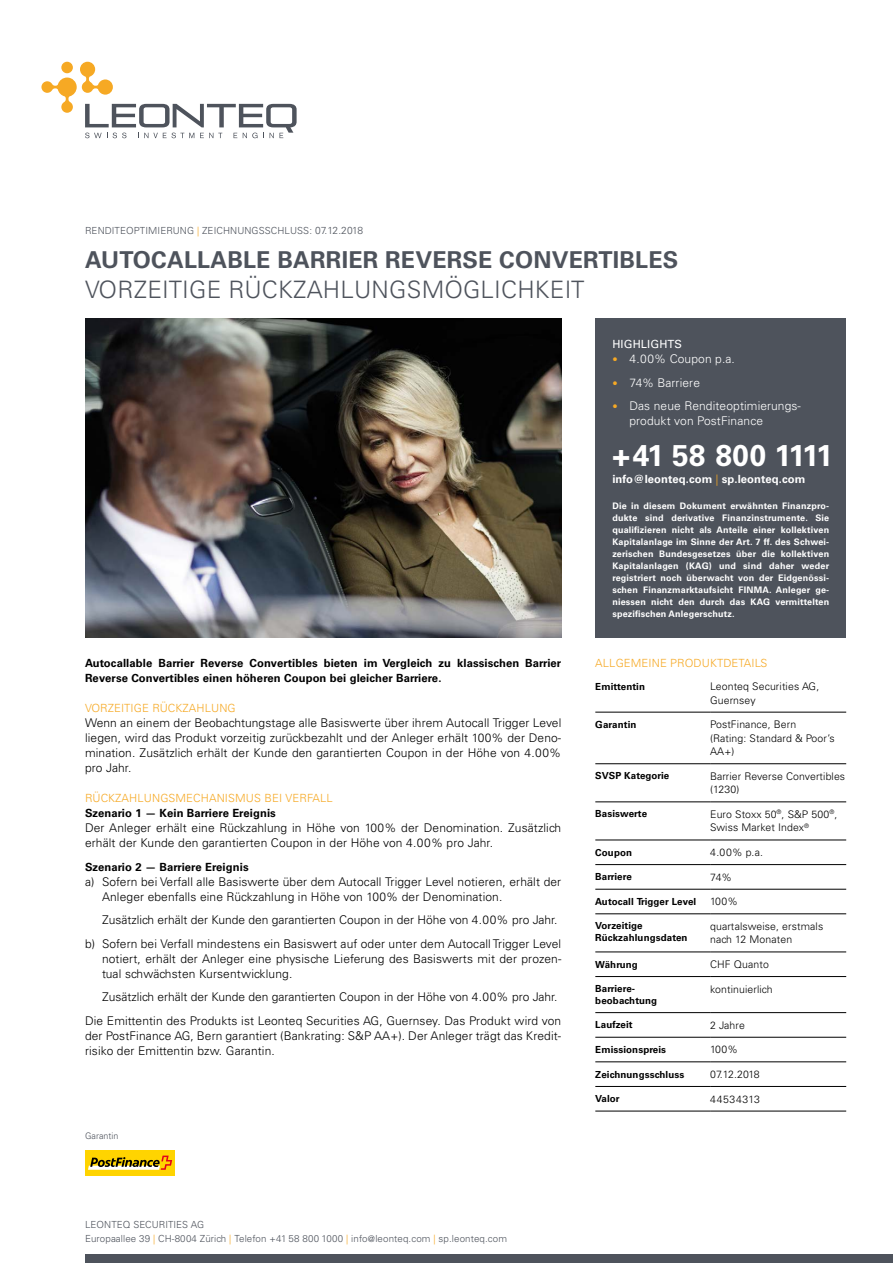
<style>
.page{position:relative;width:893px;height:1263px;background:#fff}
.page>*{position:absolute;margin:0;border:0;box-sizing:border-box;transform-origin:0 0}
.t1{font:700 30px "Univers LT Std";letter-spacing:-.075em;color:#fff}
.t2{font:300 24px "Univers LT Std";letter-spacing:.01em;color:#4e535c}
.t3{font:700 23.25px "Univers LT Std";letter-spacing:.01em;color:#4e535c}
.t4{font:300 12px/15px "Univers LT Std";letter-spacing:.01em;color:#000}
.t5{font:300 12px/15px "Univers LT Std";letter-spacing:.01em;color:#fff}
.t6{font:700 11.25px/15px "Univers LT Std";letter-spacing:.01em;color:#000}
.t7{font:300 11.25px "Univers LT Std";letter-spacing:.01em;color:#f6a924}
.t8{font:700 11.25px "Univers LT Std";letter-spacing:.01em;color:#fff}
.t9{font:11.25px "Univers LT Std";letter-spacing:.01em;color:#fff}
.t10{font:300 10.5px/13.5px "Univers LT Std";letter-spacing:.01em;color:#000}
.t11{font:300 10.5px "Univers LT Std";letter-spacing:.06em;color:#000}
.t12{font:700 9.75px/12px "Univers LT Std";letter-spacing:.01em;color:#000}
.t13{font:300 9.75px/13.5px "Univers LT Std";letter-spacing:.01em;color:#4e535c}
.t14{font:700 9px/12px "Univers LT Std";letter-spacing:.02em;color:#fff;text-align:justify}
.t15{font:300 9px "Univers LT Std";color:#4e535c}
.s1{color:#f6a924}
.s2{font-size:10.2px}
.s3{font-size:10.5px;color:#f6a924}
.s4{font-weight:300;color:#f6a924}
.s5{font-size:9px}
</style>
<div class="page">
<svg style="left:41px;top:62px;width:256px;height:76px"></svg>
<div style="left:85px;top:1254px;width:808px;height:9px;background:#4e535c"></div>
<div style="left:595px;top:318px;width:251px;height:320px;background:#4e535c"></div>
<div style="left:85px;top:1150px;width:89px;height:25px;background:#ffd400"></div>
<svg style="left:88px;top:1155px;width:84px;height:15px"></svg>
<hr style="left:595px;top:712px;width:115px;height:1px;background:#000">
<hr style="left:710px;top:712px;width:136px;height:1px;background:#000">
<hr style="left:595px;top:763px;width:115px;height:1px;background:#000">
<hr style="left:710px;top:763px;width:136px;height:1px;background:#000">
<hr style="left:595px;top:802px;width:115px;height:1px;background:#000">
<hr style="left:710px;top:802px;width:136px;height:1px;background:#000">
<hr style="left:595px;top:840px;width:115px;height:1px;background:#000">
<hr style="left:710px;top:840px;width:136px;height:1px;background:#000">
<hr style="left:595px;top:864px;width:115px;height:1px;background:#000">
<hr style="left:710px;top:864px;width:136px;height:1px;background:#000">
<hr style="left:595px;top:889px;width:115px;height:1px;background:#000">
<hr style="left:710px;top:889px;width:136px;height:1px;background:#000">
<hr style="left:595px;top:913px;width:115px;height:1px;background:#000">
<hr style="left:710px;top:913px;width:136px;height:1px;background:#000">
<hr style="left:595px;top:952px;width:115px;height:1px;background:#000">
<hr style="left:710px;top:952px;width:136px;height:1px;background:#000">
<hr style="left:595px;top:976px;width:115px;height:1px;background:#000">
<hr style="left:710px;top:976px;width:136px;height:1px;background:#000">
<hr style="left:595px;top:1012px;width:115px;height:1px;background:#000">
<hr style="left:710px;top:1012px;width:136px;height:1px;background:#000">
<hr style="left:595px;top:1037px;width:115px;height:1px;background:#000">
<hr style="left:710px;top:1037px;width:136px;height:1px;background:#000">
<hr style="left:595px;top:1061px;width:115px;height:1px;background:#000">
<hr style="left:710px;top:1061px;width:136px;height:1px;background:#000">
<hr style="left:595px;top:1086px;width:115px;height:1px;background:#000">
<hr style="left:710px;top:1086px;width:136px;height:1px;background:#000">
<hr style="left:595px;top:1111px;width:115px;height:1px;background:#000">
<hr style="left:710px;top:1111px;width:136px;height:1px;background:#000">
<img style="left:85px;top:319px;width:476px;height:319px">
<p class="t13" style="left:85px;top:224px;width:280px">RENDITEOPTIMIERUNG <span class="s1">|</span> ZEICHNUNGSSCHLUSS: <span class="s2">07.12.2018</span></p>
<h3 class="t3" style="left:85px;top:246px;width:595px">AUTOCALLABLE BARRIER REVERSE CONVERTIBLES</h3>
<h2 class="t2" style="left:85px;top:275px;width:501px">VORZEITIGE RÜCKZAHLUNGSMÖGLICHKEIT</h2>
<p class="t9" style="left:612px;top:338px;width:71px">HIGHLIGHTS</p>
<p class="t5" style="left:612px;top:352px;width:124px"><span class="s3">•</span> 4.00% Coupon p.a.</p>
<p class="t5" style="left:612px;top:375px;width:89px"><span class="s3">•</span> 74% Barriere</p>
<p class="t5" style="left:629px;top:399px;width:173px;text-indent:-17px"><span class="s3">•</span> Das neue Renditeoptimierungs&shy;produkt von PostFinance</p>
<h1 class="t1" style="left:612px;top:438px;width:222px">+41 58 800 1111</h1>
<p class="t8" style="left:612px;top:472px;width:195px">info@leonteq.com <span class="s4">|</span> sp.leonteq.com</p>
<p class="t6" style="left:85px;top:656px;width:478px">Autocallable Barrier Reverse Convertibles bieten im Vergleich zu klassischen Barrier<br>Reverse Convertibles einen höheren Coupon bei gleicher Barriere.</p>
<p class="t7" style="left:85px;top:701px;width:152px">VORZEITIGE RÜCKZAHLUNG</p>
<p class="t4" style="left:85px;top:715px;width:478px;text-align:justify">Wenn an einem der Beobachtungstage alle Basiswerte über ihrem Autocall Trigger Level liegen, wird das Produkt vorzeitig zurückbezahlt und der Anleger erhält 100% der Deno&shy;mination. Zusätzlich erhält der Kunde den garantierten Coupon in der Höhe von 4.00% pro Jahr.</p>
<p class="t7" style="left:85px;top:791px;width:249px">RÜCKZAHLUNGSMECHANISMUS BEI VERFALL</p>
<p class="t6" style="left:85px;top:806px;width:192px">Szenario 1 — Kein Barriere Ereignis</p>
<p class="t4" style="left:85px;top:820px;width:478px">Der Anleger erhält eine Rückzahlung in Höhe von 100% der Denomination. Zusätzlich erhält der Kunde den garantierten Coupon in der Höhe von 4.00% pro Jahr.</p>
<p class="t6" style="left:85px;top:859px;width:165px">Szenario 2 — Barriere Ereignis</p>
<p class="t4" style="left:102px;top:874px;width:461px;text-indent:-17px">a) Sofern bei Verfall alle Basiswerte über dem Autocall Trigger Level notieren, erhält der<br>Anleger ebenfalls eine Rückzahlung in Höhe von 100% der Denomination.</p>
<p class="t4" style="left:85px;top:908px;width:478px;line-height:23.5px;text-indent:17px">Zusätzlich erhält der Kunde den garantierten Coupon in der Höhe von 4.00% pro Jahr. b) Sofern bei Verfall mindestens ein Basiswert auf oder unter dem Autocall Trigger Level</p>
<p class="t4" style="left:102px;top:951px;width:461px">notiert, erhält der Anleger eine physische Lieferung des Basiswerts mit der prozen&shy;tual schwächsten Kursentwicklung.</p>
<p class="t4" style="left:85px;top:985px;width:478px;line-height:23.5px;text-indent:17px">Zusätzlich erhält der Kunde den garantierten Coupon in der Höhe von 4.00% pro Jahr.<br>Die Emittentin des Produkts ist Leonteq Securities AG, Guernsey. Das Produkt wird von</p>
<p class="t4" style="left:85px;top:1028px;width:478px">der PostFinance AG, Bern garantiert (Bankrating: S&amp;P AA+). Der Anleger trägt das Kredit&shy;risiko der Emittentin bzw. Garantin.</p>
<p class="t15" style="left:85px;top:1130px;width:35px">Garantin</p>
<p class="t13" style="left:85px;top:1218px;width:424px">LEONTEQ SECURITIES AG<br>Europaallee 39 <span class="s1">|</span> CH-8004 Zürich <span class="s1">|</span> Telefon +41 58 800 1000 <span class="s1">|</span> info<span class="s5">@</span>leonteq.com <span class="s1">|</span> sp.leonteq.com</p>
<p class="t14" style="left:612px;top:499px;width:218px">Die in diesem Dokument erwähnten Finanzpro&shy;dukte sind derivative Finanzinstrumente. Sie qualifizieren nicht als Anteile einer kollektiven Kapitalanlage im Sinne der Art. 7 ff. des Schwei&shy;zerischen Bundesgesetzes über die kollektiven Kapitalanlagen (KAG) und sind daher weder registriert noch überwacht von der Eidgenössi&shy;schen Finanzmarktaufsicht FINMA. Anleger ge&shy;niessen nicht den durch das KAG vermittelten spezifischen Anlegerschutz.</p>
<p class="t7" style="left:595px;top:656px;width:174px">ALLGEMEINE PRODUKTDETAILS</p>
<p class="t12" style="left:595px;top:680px;width:51px">Emittentin</p>
<p class="t10" style="left:710px;top:680px;width:111px">Leonteq Securities AG,<br>Guernsey</p>
<p class="t12" style="left:595px;top:718px;width:43px">Garantin</p>
<p class="t10" style="left:710px;top:718px;width:126px">PostFinance, Bern (Rating: Standard &amp; Poor’s<br>AA+)</p>
<p class="t12" style="left:595px;top:770px;width:75px">SVSP Kategorie</p>
<p class="t10" style="left:710px;top:769px;width:137px">Barrier Reverse Convertibles (1230)</p>
<p class="t12" style="left:595px;top:808px;width:53px">Basiswerte</p>
<p class="t10" style="left:710px;top:807px;width:129px">Euro Stoxx 50<sup>®</sup>, S&amp;P 500<sup>®</sup>,<br>Swiss Market Index<sup>®</sup></p>
<p class="t12" style="left:595px;top:846px;width:38px">Coupon</p>
<p class="t10" style="left:710px;top:846px;width:54px">4.00% p.a.</p>
<p class="t12" style="left:595px;top:871px;width:38px">Barriere</p>
<p class="t10" style="left:710px;top:870px;width:23px">74%</p>
<p class="t12" style="left:595px;top:896px;width:102px">Autocall Trigger Level</p>
<p class="t10" style="left:710px;top:895px;width:29px">100%</p>
<p class="t12" style="left:595px;top:920px;width:94px">Vorzeitige<br>Rückzahlungsdaten</p>
<p class="t10" style="left:710px;top:919px;width:115px">quartalsweise, erstmals nach 12 Monaten</p>
<p class="t12" style="left:595px;top:958px;width:44px">Währung</p>
<p class="t10" style="left:710px;top:957px;width:60px">CHF Quanto</p>
<p class="t12" style="left:595px;top:983px;width:63px">Barriere&shy;beobachtung</p>
<p class="t10" style="left:710px;top:982px;width:64px">kontinuierlich</p>
<p class="t12" style="left:595px;top:1019px;width:39px">Laufzeit</p>
<p class="t10" style="left:710px;top:1018px;width:36px">2 Jahre</p>
<p class="t12" style="left:595px;top:1044px;width:72px">Emissionspreis</p>
<p class="t10" style="left:710px;top:1043px;width:29px">100%</p>
<p class="t12" style="left:595px;top:1068px;width:90px">Zeichnungsschluss</p>
<p class="t10" style="left:710px;top:1067px;width:51px">07.12.2018</p>
<p class="t12" style="left:595px;top:1093px;width:26px">Valor</p>
<p class="t11" style="left:710px;top:1092px;width:51px">44534313</p>
</div>
